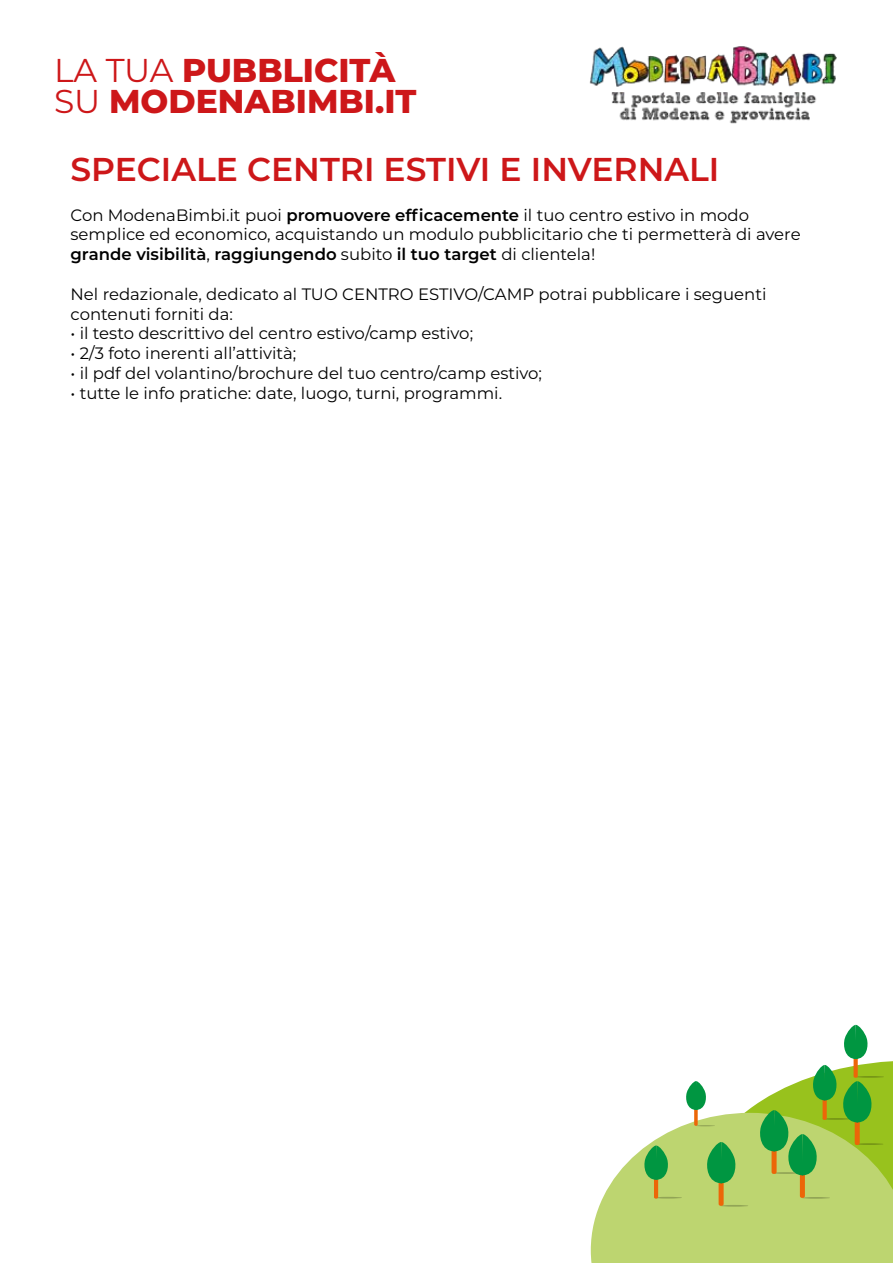
<style>
.page{position:relative;width:893px;height:1263px;background:#fff}
.page>*{position:absolute;margin:0;border:0;box-sizing:border-box;transform-origin:0 0}
.t1{font:800 33px/30.6px "Montserrat";color:#cd1719}
.t2{font:600 33px "Montserrat";color:#cd1719}
.t3{font:16.5px/19.8px "Montserrat";color:#000}
.s1{font-weight:400}
.s2{font-weight:600}
</style>
<div class="page">
<img style="left:589px;top:46px;width:248px;height:78px">
<svg style="left:591px;top:1148px;width:52px;height:115px;fill:#bdd570"></svg>
<svg style="left:643px;top:1025px;width:250px;height:238px"></svg>
<h1 class="t1" style="left:54px;top:54px;width:364px"><span class="s1">LA TUA</span> PUBBLICITÀ<br><span class="s1">SU</span> MODENABIMBI.IT</h1>
<h1 class="t2" style="left:71px;top:146px;width:650px">SPECIALE CENTRI ESTIVI E INVERNALI</h1>
<p class="t3" style="left:71px;top:204px;width:732px">Con ModenaBimbi.it puoi <span class="s2">promuovere efficacemente</span> il tuo centro estivo in modo semplice ed economico, acquistando un modulo pubblicitario che ti permetterà di avere <span class="s2">grande visibilità</span>, <span class="s2">raggiungendo</span> subito <span class="s2">il tuo target</span> di clientela!</p>
<p class="t3" style="left:71px;top:284px;width:697px">Nel redazionale, dedicato al TUO CENTRO ESTIVO/CAMP potrai pubblicare i seguenti contenuti forniti da:</p>
<p class="t3" style="left:71px;top:323px;width:404px">• il testo descrittivo del centro estivo/camp estivo;</p>
<p class="t3" style="left:71px;top:343px;width:227px">• 2/3 foto inerenti all’attività;</p>
<p class="t3" style="left:71px;top:363px;width:473px">• il pdf del volantino/brochure del tuo centro/camp estivo;</p>
<p class="t3" style="left:71px;top:383px;width:433px">• tutte le info pratiche: date, luogo, turni, programmi.</p>
</div>
